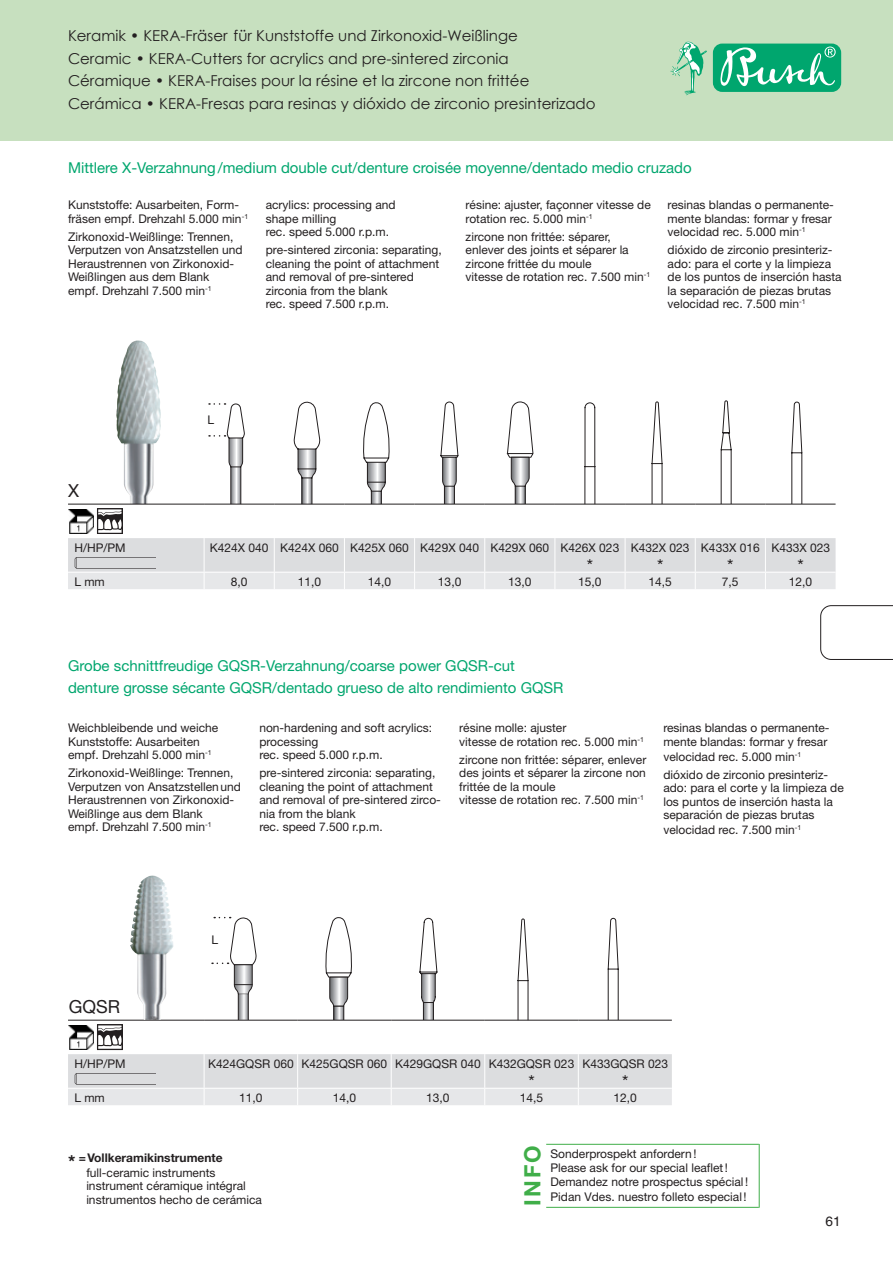
<style>
.page{position:relative;width:893px;height:1263px;background:#fff}
.page>*{position:absolute;margin:0;border:0;box-sizing:border-box;transform-origin:0 0}
.t1{font:700 22.5px "Helvetica Neue";color:#40ae49}
.t2{font:18px "Helvetica Neue";color:#231f20}
.t3{font:15px/22.5px "Century Gothic";color:#231f20}
.t4{font:15px/22.2px "Helvetica Neue";color:#00a66e}
.t5{font:13.5px "Helvetica";color:#231f20}
.t6{font:12px/13.5px "Helvetica Neue";color:#231f20}
.s1{font-weight:700;font-size:18px}
.s2{font-weight:700}
</style>
<div class="page">
<div style="left:0;top:0;width:893px;height:140px;background:#c7e0bf"></div>
<div style="left:713px;top:44px;width:128px;height:48px;background:#00a66e;border-radius:9px"></div>
<svg style="left:720px;top:47px;width:116px;height:39px"></svg>
<svg style="left:670px;top:41px;width:37px;height:54px"></svg>
<svg style="left:820px;top:605px;width:73px;height:55px"></svg>
<hr style="left:546px;top:1144px;width:213px;height:1px;background:#40ae49">
<hr style="left:546px;top:1207px;width:213px;height:1px;background:#40ae49">
<hr style="left:759px;top:1144px;width:1px;height:64px;background:#40ae49">
<img style="left:117px;top:340px;width:21px;height:60px">
<img style="left:133px;top:875px;width:38px;height:42px">
<svg style="left:68px;top:917px;width:604px;height:188px"></svg>
<svg style="left:68px;top:400px;width:768px;height:189px"></svg>
<p class="t3" style="left:68px;top:24px;width:529px">Keramik • KERA-Fräser für Kunststoffe und Zirkonoxid-Weißlinge<br>Ceramic • KERA-Cutters for acrylics and pre-sintered zirconia<br>Céramique • KERA-Fraises pour la résine et la zircone non frittée Cerámica • KERA-Fresas para resinas y dióxido de zirconio presinterizado</p>
<p class="t4" style="left:68px;top:157px;width:625px">Mittlere X-Verzahnung/medium double cut/denture croisée moyenne/dentado medio cruzado</p>
<p class="t6" style="left:68px;top:198px;width:182px">Kunststoffe: Ausarbeiten, Form&shy;fräsen empf. Drehzahl 5.000 min<sup>-1</sup></p>
<p class="t6" style="left:68px;top:229px;width:176px">Zirkonoxid-Weißlinge: Trennen,<br>Verputzen von Ansatzstellen und<br>Heraustrennen von Zirkonoxid-<br>Weißlingen aus dem Blank empf. Drehzahl 7.500 min<sup>-1</sup></p>
<p class="t6" style="left:466px;top:198px;width:187px">résine: ajuster, façonner vitesse de rotation rec. 5.000 min<sup>-1</sup></p>
<p class="t6" style="left:466px;top:229px;width:186px">zircone non frittée: séparer, enlever des joints et séparer la zircone frittée du moule<br>vitesse de rotation rec. 7.500 min<sup>-1</sup></p>
<p class="t6" style="left:266px;top:198px;width:131px">acrylics: processing and shape milling<br>rec. speed 5.000 r.p.m.</p>
<p class="t6" style="left:266px;top:243px;width:178px">pre-sintered zirconia: separating, cleaning the point of attachment and removal of pre-sintered zirconia from the blank<br>rec. speed 7.500 r.p.m.</p>
<p class="t6" style="left:668px;top:198px;width:168px">resinas blandas o permanente&shy;mente blandas: formar y fresar velocidad rec. 5.000 min<sup>-1</sup></p>
<p class="t6" style="left:668px;top:243px;width:176px">dióxido de zirconio presinteriz&shy;ado: para el corte y la limpieza de los puntos de inserción hasta la separación de piezas brutas velocidad rec. 7.500 min<sup>-1</sup></p>
<p class="t6" style="left:207px;top:413px;width:8px">L</p>
<h2 class="t2" style="left:68px;top:479px;width:12px">X</h2>
<p class="t6" style="left:74px;top:541px;width:53px">H/HP/PM</p>
<p class="t6" style="left:210px;top:541px;width:411px">K424X 040 K424X 060 K425X 060 K429X 040 K429X 060 K426X 023</p>
<h2 class="t2" style="left:587px;top:555px;width:8px">*</h2>
<p class="t6" style="left:631px;top:541px;width:60px">K432X 023</p>
<h2 class="t2" style="left:657px;top:555px;width:8px">*</h2>
<p class="t6" style="left:701px;top:541px;width:60px">K433X 016</p>
<h2 class="t2" style="left:727px;top:555px;width:8px">*</h2>
<p class="t6" style="left:771px;top:541px;width:60px">K433X 023</p>
<h2 class="t2" style="left:797px;top:555px;width:8px">*</h2>
<p class="t6" style="left:74px;top:575px;width:32px">L mm</p>
<p class="t6" style="left:231px;top:575px;width:18px">8,0</p>
<p class="t6" style="left:298px;top:575px;width:25px">11,0</p>
<p class="t6" style="left:368px;top:575px;width:25px">14,0</p>
<p class="t6" style="left:438px;top:575px;width:25px">13,0</p>
<p class="t6" style="left:508px;top:575px;width:25px">13,0</p>
<p class="t6" style="left:578px;top:575px;width:25px">15,0</p>
<p class="t6" style="left:648px;top:575px;width:25px">14,5</p>
<p class="t6" style="left:722px;top:575px;width:18px">7,5</p>
<p class="t6" style="left:789px;top:575px;width:25px">12,0</p>
<p class="t4" style="left:68px;top:654px;width:497px">Grobe schnittfreudige GQSR-Verzahnung/coarse power GQSR-cut denture grosse sécante GQSR/dentado grueso de alto rendimiento GQSR</p>
<p class="t6" style="left:68px;top:721px;width:152px">Weichbleibende und weiche<br>Kunststoffe: Ausarbeiten empf. Drehzahl 5.000 min<sup>-1</sup></p>
<p class="t6" style="left:68px;top:766px;width:174px">Zirkonoxid-Weißlinge: Trennen,<br>Verputzen von Ansatzstellenund<br>Heraustrennen von Zirkonoxid-<br>Weißlinge aus dem Blank<br>empf. Drehzahl 7.500 min<sup>-1</sup></p>
<p class="t6" style="left:459px;top:721px;width:186px">résine molle: ajuster<br>vitesse de rotation rec. 5.000 min<sup>-1</sup></p>
<p class="t6" style="left:459px;top:752px;width:189px">zircone non frittée: séparer, enlever des joints et séparer la zircone non frittée de la moule<br>vitesse de rotation rec. 7.500 min<sup>-1</sup></p>
<p class="t6" style="left:259px;top:721px;width:174px">non-hardening and soft acrylics: processing<br>rec. speed 5.000 r.p.m.</p>
<p class="t6" style="left:259px;top:766px;width:183px">pre-sintered zirconia: separating, cleaning the point of attachment and removal of pre-sintered zirco&shy;nia from the blank<br>rec. speed 7.500 r.p.m.</p>
<p class="t6" style="left:663px;top:721px;width:168px">resinas blandas o permanente&shy;mente blandas: formar y fresar</p>
<p class="t6" style="left:663px;top:747px;width:166px;line-height:17.7px">velocidad rec. 5.000 min<sup>-1 </sup>dióxido de zirconio presinteriz-</p>
<p class="t6" style="left:663px;top:781px;width:182px">ado: para el corte y la limpieza de los puntos de inserción hasta la separación de piezas brutas</p>
<p class="t6" style="left:663px;top:823px;width:139px">velocidad rec. 7.500 min<sup>-1</sup></p>
<h2 class="t2" style="left:69px;top:995px;width:53px">GQSR</h2>
<p class="t6" style="left:212px;top:933px;width:8px">L</p>
<p class="t6" style="left:74px;top:1057px;width:53px">H/HP/PM</p>
<p class="t6" style="left:208px;top:1057px;width:368px">K424GQSR 060 K425GQSR 060 K429GQSR 040 K432GQSR 023</p>
<h2 class="t2" style="left:528px;top:1071px;width:8px">*</h2>
<p class="t6" style="left:582px;top:1057px;width:87px">K433GQSR 023</p>
<h2 class="t2" style="left:622px;top:1071px;width:8px">*</h2>
<p class="t6" style="left:74px;top:1091px;width:32px">L mm</p>
<p class="t6" style="left:239px;top:1091px;width:25px">11,0</p>
<p class="t6" style="left:333px;top:1091px;width:25px">14,0</p>
<p class="t6" style="left:426px;top:1091px;width:25px">13,0</p>
<p class="t6" style="left:520px;top:1091px;width:25px">14,5</p>
<p class="t6" style="left:614px;top:1091px;width:25px">12,0</p>
<p class="t6" style="left:86px;top:1151px;width:177px;text-indent:-18px"><span class="s1">*</span> <span class="s2">=Vollkeramikinstrumente </span>full-ceramic instruments instrument céramique intégral instrumentos hecho de cerámica</p>
<h1 class="t1" style="left:519px;top:1206px;width:62px;rotate:-90deg">INFO</h1>
<p class="t6" style="left:550px;top:1146px;width:199px;line-height:14.4px">Sonderprospekt anfordern!<br>Please ask for our special leaflet!<br>Demandez notre prospectus spécial!<br>Pidan Vdes. nuestro folleto especial!</p>
<p class="t5" style="left:825px;top:1213px;width:17px">61</p>
</div>
